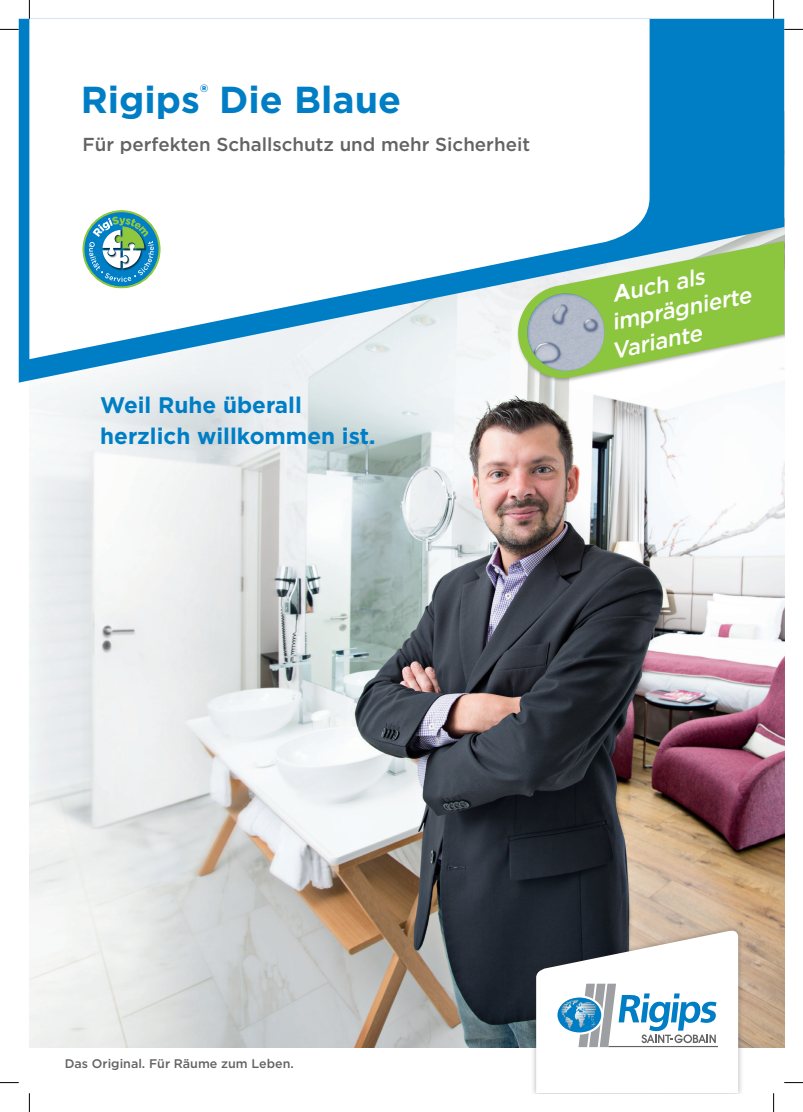
<style>
.page{position:relative;width:803px;height:1112px;background:#fff}
.page>*{position:absolute;margin:0;border:0;box-sizing:border-box;transform-origin:0 0}
.t1{font:700 37.5px "Gotham";color:#007ec5}
.t2{font:700 22.5px/31px "Gotham";color:#007ec5}
.t3{font:italic 500 22.5px/27.6px "Gotham";color:#fff}
.t4{font:500 18.75px "Gotham";color:#636366}
.t5{font:500 12.5px "Gotham";color:#636366}
.s1{font-weight:700}
</style>
<div class="page">
<img style="left:29px;top:382px;width:755px;height:664px">
<svg style="left:19px;top:19px;width:765px;height:363px;background:#3799cf"></svg>
<svg style="left:29px;top:19px;width:620px;height:340px"></svg>
<div style="left:530px;top:924px;width:214px;height:168px;background:#231f20;opacity:.35"></div>
<svg style="left:536px;top:928px;width:202px;height:164px"></svg>
<svg style="left:84px;top:212px;width:75px;height:74px"></svg>
<svg style="left:511px;top:240px;width:273px;height:146px;fill:#8bc63e"></svg>
<svg style="left:526px;top:291px;width:81px;height:81px;background:#a4baa3"></svg>
<svg style="left:0;top:29px;width:19px;height:1px"></svg>
<svg style="left:784px;top:29px;width:19px;height:1px"></svg>
<svg style="left:0;top:1082px;width:19px;height:1px"></svg>
<svg style="left:784px;top:1082px;width:19px;height:1px"></svg>
<svg style="left:29px;top:0;width:1px;height:19px"></svg>
<svg style="left:29px;top:1093px;width:1px;height:18px"></svg>
<svg style="left:773px;top:0;width:1px;height:19px"></svg>
<svg style="left:773px;top:1093px;width:1px;height:18px"></svg>
<h1 class="t1" style="left:81px;top:74px;width:322px">Rigips<sup>®</sup> Die Blaue</h1>
<p class="t4" style="left:83px;top:132px;width:449px">Für perfekten Schallschutz und mehr Sicherheit</p>
<p class="t2" style="left:100px;top:389px;width:277px">Weil Ruhe überall herzlich willkommen ist.</p>
<p class="t3" style="left:598px;top:282px;width:149px;text-indent:11px;rotate:-11deg"><span class="s1">A</span>uch als imprägnierte<br>Variante</p>
<p class="t5" style="left:65px;top:1054px;width:230px">Das Original. Für Räume zum Leben.</p>
</div>
